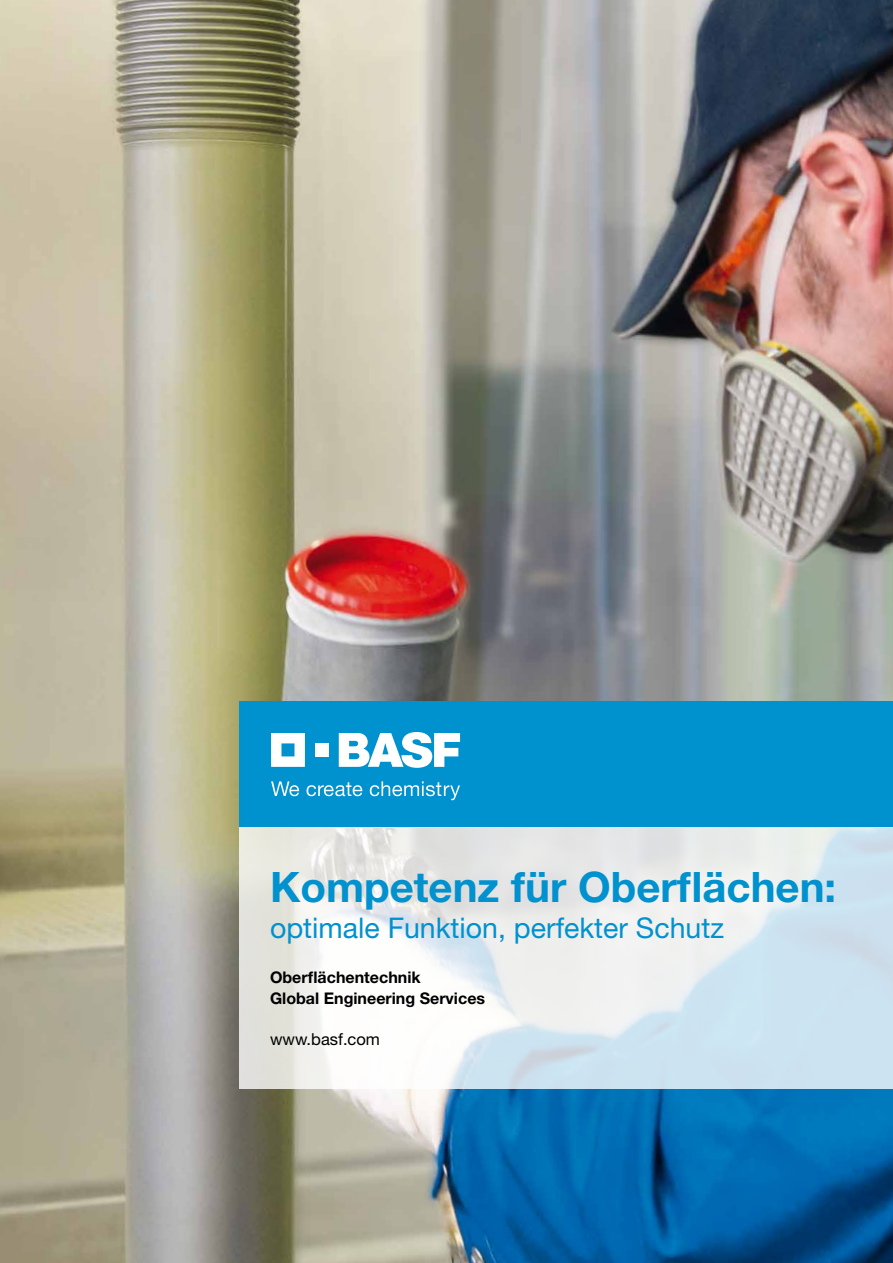
<style>
.page{position:relative;width:893px;height:1263px;background:#fff}
.page>*{position:absolute;margin:0;border:0;box-sizing:border-box;transform-origin:0 0}
.t1{font:700 42px "Helvetica Neue LT Std";color:#0091cf}
.t2{font:28.5px "Helvetica Neue LT Std";color:#0091cf}
.t3{font:16.5px "Helvetica Neue LT Std";color:#000}
.t4{font:700 16.05px/21px "Helvetica Neue LT Std";color:#000}
</style>
<div class="page">
<img style="left:0;top:0;width:893px;height:1263px">
<div style="left:240px;top:701px;width:653px;height:127px;background:#0091cf"></div>
<svg style="left:271px;top:733px;width:34px;height:34px"></svg>
<div style="left:315px;top:743px;width:13px;height:13px;background:#fff"></div>
<svg style="left:339px;top:732px;width:121px;height:36px"></svg>
<svg style="left:271px;top:781px;width:28px;height:15px"></svg>
<svg style="left:306px;top:782px;width:56px;height:14px"></svg>
<svg style="left:370px;top:781px;width:90px;height:19px"></svg>
<svg style="left:240px;top:828px;width:653px;height:261px"></svg>
<h1 class="t1" style="left:270px;top:861px;width:568px">Kompetenz für Oberflächen:</h1>
<h2 class="t2" style="left:270px;top:911px;width:455px">optimale Funktion, perfekter Schutz</h2>
<p class="t4" style="left:270px;top:966px;width:217px">Oberflächentechnik<br>Global Engineering Services</p>
<p class="t3" style="left:270px;top:1029px;width:111px">www.basf.com</p>
</div>
